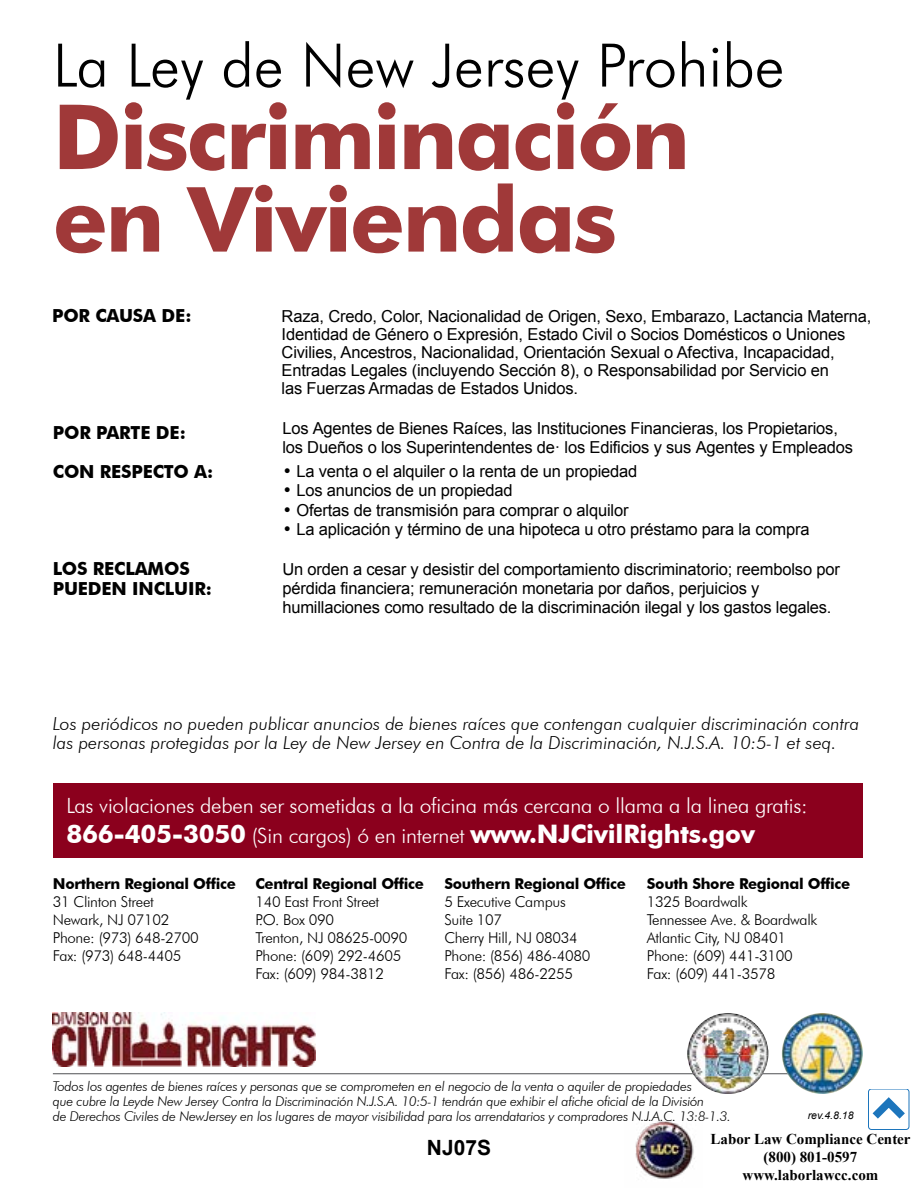
<style>
.page{position:relative;width:918px;height:1188px;background:#fff}
.page>*{position:absolute;margin:0;border:0;box-sizing:border-box;transform-origin:0 0}
.t1{font:700 90px/82.5px "Futura BT";letter-spacing:-.025em;color:#a03939}
.t2{font:300 60px "Futura BT";color:#000}
.t3{font:700 25.5px "Futura BT";letter-spacing:-.01em;color:#fff}
.t4{font:300 21px "Futura BT";letter-spacing:-.01em;color:#fff}
.t5{font:700 21px "Arial";color:#000}
.t6{font:italic 300 18px/19.5px "Futura BT";color:#000}
.t7{font:700 18px "Futura BT";letter-spacing:-.01em;color:#000}
.t8{font:16.5px/19.2px "Arial";letter-spacing:-.01em;color:#000}
.t9{font:300 15px/18px "Futura BT";letter-spacing:-.02em;color:#000}
.t10{font:700 15px "Futura BT";letter-spacing:-.02em;color:#000}
.t11{font:700 15px/18px "Times New Roman";color:#000;text-align:center}
.t12{font:italic 300 13.5px/15px "Futura BT";letter-spacing:-.02em;color:#000}
.t13{font:italic 300 10.5px "Futura BT";color:#000}
.t14{font:italic 10.5px "Arial";color:#000}
.s1{font-family:"Futura BT";font-weight:300}
.s2{font-weight:300;font-size:21px}
.s3{font-family:"Minion Pro";font-weight:400}
</style>
<div class="page">
<div style="left:53px;top:783px;width:810px;height:75px;background:#8b001d"></div>
<img style="left:53px;top:1013px;width:262px;height:54px">
<hr style="left:53px;top:1073px;width:756px;height:1px;background:#636466">
<img style="left:692px;top:1013px;width:71px;height:21px">
<img style="left:687px;top:1034px;width:81px;height:42px">
<img style="left:695px;top:1076px;width:66px;height:18px">
<img style="left:782px;top:1013px;width:81px;height:81px;border-radius:40px">
<img style="left:635px;top:1121px;width:60px;height:58px">
<div style="left:869px;top:1089px;width:40px;height:41px;border:1px solid #1c75bc;border-radius:3px"></div>
<svg style="left:869px;top:1092px;width:41px;height:35px"></svg>
<h2 class="t2" style="left:53px;top:29px;width:733px">La Ley de New Jersey Prohibe</h2>
<h1 class="t1" style="left:53px;top:95px;width:639px">Discriminación en Viviendas</h1>
<p class="t7" style="left:52px;top:305px;width:141px">POR CAUSA DE:</p>
<p class="t8" style="left:282px;top:308px;width:591px;line-height:18px">Raza, Credo, Color, Nacionalidad de Origen, Sexo, Embarazo, Lactancia Materna, Identidad de Género o Expresión, Estado Civil o Socios Domésticos o Uniones Civilies, Ancestros, Nacionalidad, Orientación Sexual o Afectiva, Incapacidad, Entradas Legales (incluyendo Sección 8), o Responsabilidad por Servicio en<br>las Fuerzas Armadas de Estados Unidos.</p>
<p class="t7" style="left:53px;top:307px;width:141px">POR CAUSA DE:</p>
<p class="t8" style="left:282px;top:309px;width:566px;text-indent:450px">Identidad de Género o Expresión, Estado Civil o Socios Domésticos o Uniones Civilies, Ancestros, Nacionalidad, Orientación Sexual o Afectiva, Incapacidad, Entradas Legales (incluyendo Sección 8), o Responsabilidad por Servicio en las Fuerzas Armadas de Estados Unidos.</p>
<p class="t8" style="left:282px;top:419px;width:572px">Los Agentes de Bienes Raíces, las Instituciones Financieras, los Propietarios, los Dueños o los Superintendentes de· los Edificios y sus Agentes y Empleados</p>
<p class="t7" style="left:53px;top:421px;width:135px">POR PARTE DE:</p>
<p class="t7" style="left:53px;top:460px;width:162px">CON RESPECTO A:</p>
<p class="t8" style="left:282px;top:462px;width:356px"><span class="s1">•</span> La venta o el alquiler o la renta de un propiedad</p>
<p class="t8" style="left:282px;top:481px;width:232px"><span class="s1">•</span> Los anuncios de un propiedad</p>
<p class="t8" style="left:282px;top:500px;width:348px"><span class="s1">•</span> Ofertas de transmisión para comprar o alquilor</p>
<p class="t8" style="left:282px;top:520px;width:529px"><span class="s1">•</span> La aplicación y término de una hipoteca u otro préstamo para la compra</p>
<p class="t7" style="left:53px;top:558px;width:138px">LOS RECLAMOS</p>
<p class="t8" style="left:282px;top:559px;width:559px">Un orden a cesar y desistir del comportamiento discriminatorio; reembolso por pérdida financiera; remuneración monetaria por daños, perjuicios y humillaciones como resultado de la discriminación ilegal y los gastos legales.</p>
<p class="t7" style="left:53px;top:577px;width:160px">PUEDEN INCLUIR:</p>
<p class="t6" style="left:53px;top:713px;width:720px;text-indent:111px">y las publicaciones comerciales no pueden publicar a uncios de los empleadores que discriminan en contra de fas personas, lo cual es una violación a la Ley de New ersey</p>
<p class="t6" style="left:53px;top:713px;width:808px">Los periódicos no pueden publicar anuncios de bienes raíces que contengan cualquier discriminación contra las personas protegidas por la Ley de New Jersey en Contra de la Discriminación, N.J.S.A. 10:5-1 et seq.</p>
<p class="t4" style="left:66px;top:793px;width:743px">Las violaciones deben ser sometidas a la oficina más cercana o llama a la linea gratis:</p>
<h3 class="t3" style="left:66px;top:818px;width:690px">866-405-3050 <span class="s2">(Sin cargos) ó en internet</span> www.NJCivilRights.gov</h3>
<p class="t10" style="left:53px;top:875px;width:185px">Northern Regional Office</p>
<p class="t9" style="left:53px;top:893px;width:148px">31 Clinton Street<br>Newark, NJ 07102<br>Phone: (973) 648-2700<br>Fax: (973) 648-4405</p>
<p class="t10" style="left:255px;top:875px;width:170px">Central Regional Office</p>
<p class="t9" style="left:255px;top:893px;width:154px">140 East Front Street<br>P.O. Box 090<br>Trenton, NJ 08625-0090<br>Phone: (609) 292-4605<br>Fax: (609) 984-3812</p>
<p class="t10" style="left:444px;top:875px;width:183px">Southern Regional Office</p>
<p class="t9" style="left:444px;top:893px;width:148px">5 Executive Campus<br>Suite 107<br>Cherry Hill, NJ 08034<br>Phone: (856) 486-4080<br>Fax: (856) 486-2255</p>
<p class="t10" style="left:647px;top:875px;width:205px">South Shore Regional Office</p>
<p class="t9" style="left:647px;top:893px;width:172px">1325 Boardwalk<br>Tennessee Ave. &amp; Boardwalk<br>Atlantic City, NJ 08401<br>Phone: (609) 441-3100<br>Fax: (609) 441-3578</p>
<p class="t12" style="left:53px;top:1078px;width:627px;text-indent:54px">organizacion s laborales, agenci de empleo y e pl ador s que cubre la Ley de New J sey en<br>Contra d a Discriminación tendrán que exhibir el Afiche Oficial de la Divisió de Derechos Civiles de New Jersey en los lugares de mayor Visibilidad para todos los e pleados y personas que solicit n empleos N.J.A.C 13:8-1 2</p>
<p class="t12" style="left:53px;top:1078px;width:680px">Todos los agentes de bienes raíces y personas que se comprometen en el negocio de la venta o aquiler de propiedades<br>que cubre la Leyde New Jersey Contra la Discriminación N.J.S.A. 10:5-1 tendrán que exhibir el afiche oficial de la División<br>de Derechos Civiles de NewJersey en los lugares de mayor visibilidad para los arrendatarios y compradores N.J.A.C. 13:8-1.3.</p>
<p class="t12" style="left:72px;top:1078px;width:9px">a</p>
<p class="t14" style="left:808px;top:1109px;width:47px">rev.4.8.18</p>
<p class="t13" style="left:812px;top:1110px;width:48px">rev.<span class="s3">11</span>.<span class="s3">2</span>.1<span class="s3">7</span></p>
<p class="t5" style="left:427px;top:1133px;width:66px">NJ07S</p>
<p class="t11" style="left:711px;top:1130px;width:202px">Labor Law Compliance Center (800) 801-0597 www.laborlawcc.com</p>
</div>
